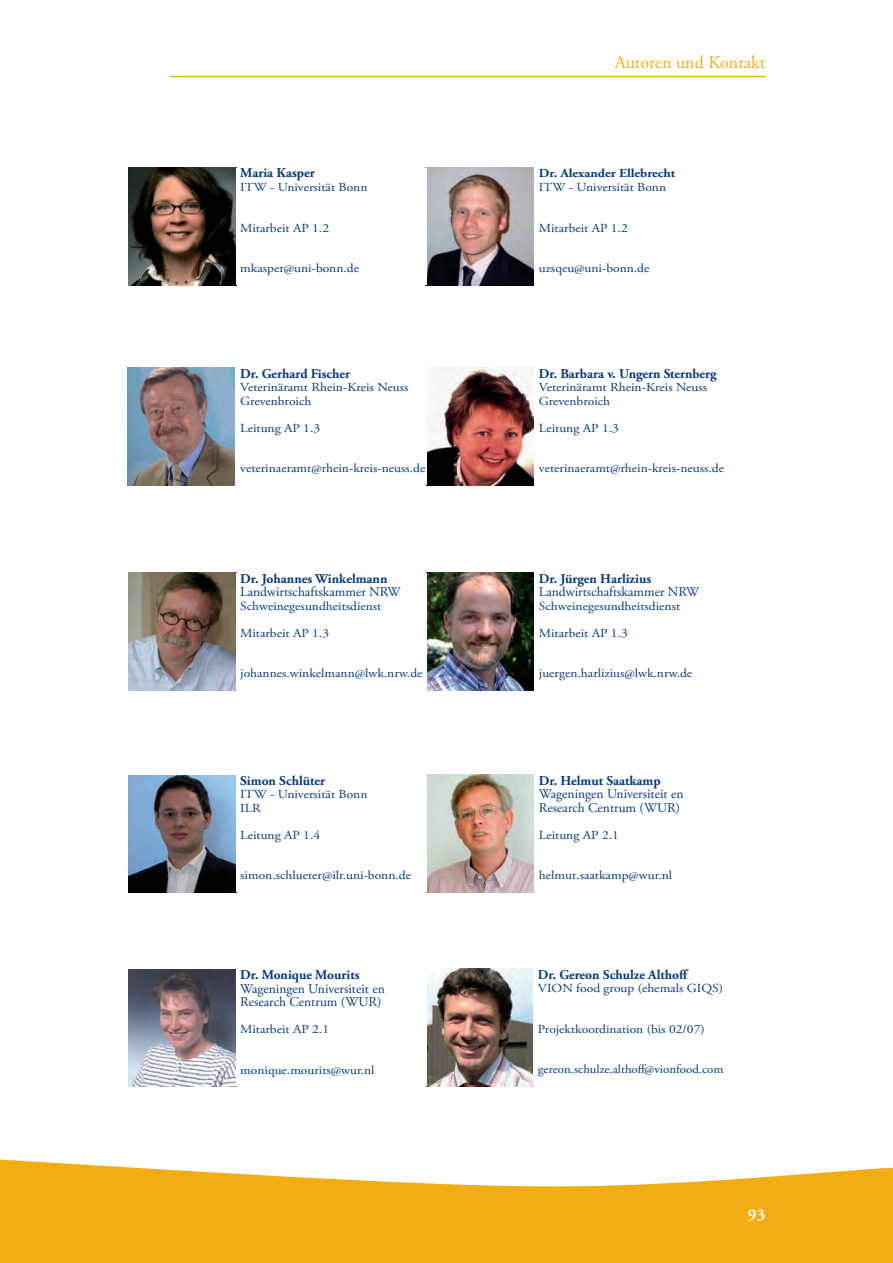
<style>
.page{position:relative;width:893px;height:1263px;background:#fff}
.page>*{position:absolute;margin:0;border:0;box-sizing:border-box;transform-origin:0 0}
.t1{font:18px "Adobe Garamond Pro";color:#efb211}
.t2{font:700 16.5px "Adobe Garamond Pro";color:#fff}
.t3{font:700 13.5px "Adobe Garamond Pro";color:#073a81}
.t4{font:13.5px/13.5px "Adobe Garamond Pro";color:#073a81}
.t5{font:12.3px/13.5px "Adobe Garamond Pro";color:#073a81;scale:1.1 1}
.t6{font:12.3px "Adobe Garamond Pro";color:#073a81;scale:1.04 1}
.t7{font:700 12.3px "Adobe Garamond Pro";color:#073a81;scale:1.1 1}
</style>
<div class="page">
<hr style="left:170px;top:76px;width:595px;height:1px;background:#efb211">
<svg style="left:0;top:1159px;width:893px;height:104px;fill:#f2ad14"></svg>
<img style="left:427px;top:368px;width:107px;height:117px">
<img style="left:128px;top:368px;width:107px;height:117px">
<img style="left:427px;top:775px;width:107px;height:117px">
<img style="left:427px;top:168px;width:107px;height:117px">
<img style="left:129px;top:775px;width:107px;height:118px">
<img style="left:426px;top:572px;width:108px;height:118px">
<img style="left:129px;top:573px;width:107px;height:117px">
<img style="left:129px;top:168px;width:107px;height:117px">
<img style="left:129px;top:969px;width:107px;height:118px">
<img style="left:427px;top:968px;width:107px;height:118px">
<p class="t3" style="left:240px;top:165px;width:76px">Maria Kasper</p>
<p class="t5" style="left:240px;top:181px;width:117px">ITW - Universität Bonn</p>
<p class="t5" style="left:240px;top:221px;width:82px">Mitarbeit AP 1.2</p>
<p class="t5" style="left:240px;top:262px;width:110px">mkasper@uni-bonn.de</p>
<p class="t3" style="left:240px;top:366px;width:112px">Dr. Gerhard Fischer</p>
<p class="t5" style="left:240px;top:381px;width:154px">Veterinäramt Rhein-Kreis Neuss<br>Grevenbroich</p>
<p class="t5" style="left:240px;top:422px;width:74px">Leitung AP 1.3</p>
<p class="t5" style="left:240px;top:462px;width:170px">veterinaeramt@rhein-kreis-neuss.de</p>
<p class="t3" style="left:240px;top:571px;width:149px">Dr. Johannes Winkelmann</p>
<p class="t4" style="left:240px;top:586px;width:162px">Landwirtschaftskammer NRW</p>
<p class="t5" style="left:240px;top:593px;width:130px;line-height:27px">Schweinegesundheitsdienst<br>Mitarbeit AP 1.3</p>
<p class="t5" style="left:240px;top:667px;width:167px">johannes.winkelmann@lwk.nrw.de</p>
<p class="t3" style="left:240px;top:772px;width:87px">Simon Schlüter</p>
<p class="t5" style="left:240px;top:788px;width:117px">ITW - Universität Bonn<br>ILR</p>
<p class="t5" style="left:240px;top:828px;width:74px">Leitung AP 1.4</p>
<p class="t5" style="left:240px;top:869px;width:157px">simon.schlueter@ilr.uni-bonn.de</p>
<p class="t3" style="left:240px;top:967px;width:121px">Dr. Monique Mourits</p>
<p class="t4" style="left:240px;top:982px;width:146px">Wageningen Universiteit en<br>Research Centrum (WUR)</p>
<p class="t5" style="left:240px;top:1023px;width:82px">Mitarbeit AP 2.1</p>
<p class="t5" style="left:240px;top:1063px;width:124px">monique.mourits@wur.nl</p>
<h1 class="t1" style="left:615px;top:52px;width:152px">Autoren und Kontakt</h1>
<p class="t7" style="left:539px;top:166px;width:125px">Dr. Alexander Ellebrecht</p>
<p class="t5" style="left:539px;top:181px;width:117px">ITW - Universität Bonn</p>
<p class="t5" style="left:539px;top:221px;width:82px">Mitarbeit AP 1.2</p>
<p class="t5" style="left:539px;top:262px;width:102px">uzsqeu@uni-bonn.de</p>
<p class="t3" style="left:539px;top:366px;width:179px">Dr. Barbara v. Ungern Sternberg</p>
<p class="t5" style="left:539px;top:381px;width:154px">Veterinäramt Rhein-Kreis Neuss<br>Grevenbroich</p>
<p class="t5" style="left:539px;top:422px;width:74px">Leitung AP 1.3</p>
<p class="t5" style="left:539px;top:462px;width:170px">veterinaeramt@rhein-kreis-neuss.de</p>
<p class="t3" style="left:539px;top:570px;width:114px">Dr. Jürgen Harlizius</p>
<p class="t4" style="left:539px;top:585px;width:162px">Landwirtschaftskammer NRW</p>
<p class="t5" style="left:539px;top:593px;width:130px;line-height:27px">Schweinegesundheitsdienst<br>Mitarbeit AP 1.3</p>
<p class="t5" style="left:539px;top:667px;width:141px">juergen.harlizius@lwk.nrw.de</p>
<p class="t3" style="left:539px;top:772px;width:123px">Dr. Helmut Saatkamp</p>
<p class="t4" style="left:539px;top:787px;width:146px">Wageningen Universiteit en<br>Research Centrum (WUR)</p>
<p class="t5" style="left:539px;top:828px;width:74px">Leitung AP 2.1</p>
<p class="t5" style="left:539px;top:869px;width:123px">helmut.saatkamp@wur.nl</p>
<p class="t3" style="left:538px;top:967px;width:152px">Dr. Gereon Schulze Althoff</p>
<p class="t5" style="left:538px;top:982px;width:170px">VION food group (ehemals GIQS)</p>
<p class="t5" style="left:538px;top:1023px;width:153px">Projektkoordination (bis 02/07)</p>
<p class="t6" style="left:538px;top:1062px;width:180px">gereon.schulze.althoff@vionfood.com</p>
<h2 class="t2" style="left:748px;top:1205px;width:19px">93</h2>
</div>
